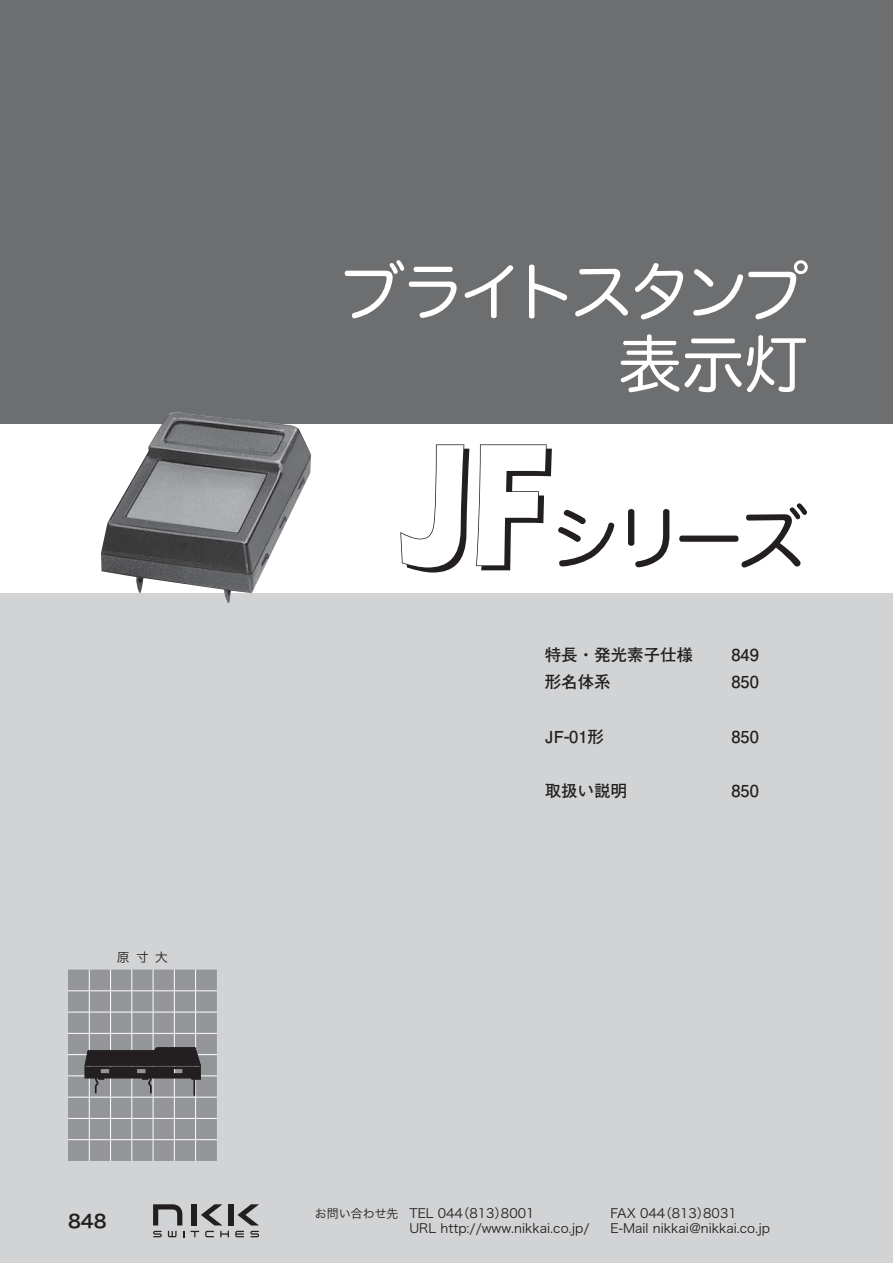
<style>
.page{position:relative;width:893px;height:1263px;background:#fff}
.page>*{position:absolute;margin:0;border:0;box-sizing:border-box;transform-origin:0 0}
.t1{font:700 180.15px "Itc Eras";color:#fff;scale:.7 1}
.t2{font:70.65px "Hira Maru Pro W4 90 pv RKSJ H";color:#231f20}
.t3{font:63.3px/72.3px "Hira Maru Pro W4 90 pv RKSJ H";letter-spacing:-.07em;color:#fff;text-align:right}
.t4{font:18px "Hira Kaku Pro W6 90 pv RKSJ H";color:#231f20}
.t5{font:16.5px/27.2px "Futo Go B101 Pro Bold 90 pv RKSJ H";color:#231f20}
.t6{font:12.75px "Hira Kaku Pro W3 90 pv RKSJ H";color:#231f20}
.s1{font-size:12px}
</style>
<div class="page">
<div style="left:0;top:593px;width:893px;height:670px;background:#d1d3d4"></div>
<div style="left:0;top:0;width:893px;height:423px;background:#6d6e70"></div>
<svg style="left:153px;top:1204px;width:29px;height:21px"></svg>
<div style="left:228px;top:1204px;width:5px;height:21px;background:#231f20"></div>
<div style="left:192px;top:1204px;width:5px;height:21px;background:#231f20"></div>
<svg style="left:201px;top:1204px;width:21px;height:21px"></svg>
<svg style="left:237px;top:1204px;width:22px;height:21px"></svg>
<svg style="left:153px;top:1231px;width:9px;height:6px"></svg>
<svg style="left:250px;top:1231px;width:9px;height:6px"></svg>
<svg style="left:220px;top:1231px;width:9px;height:6px"></svg>
<svg style="left:235px;top:1231px;width:9px;height:6px"></svg>
<svg style="left:205px;top:1231px;width:9px;height:6px"></svg>
<svg style="left:190px;top:1231px;width:9px;height:6px"></svg>
<svg style="left:168px;top:1231px;width:9px;height:6px"></svg>
<svg style="left:400px;top:444px;width:152px;height:129px"></svg>
<img style="left:101px;top:412px;width:210px;height:191px">
<svg style="left:68px;top:969px;width:149px;height:192px;background:#8d8e90"></svg>
<p class="t6" style="left:117px;top:952px;width:53px">原寸大</p>
<h3 class="t4" style="left:68px;top:1214px;width:40px">848</h3>
<h3 class="t3" style="left:341px;top:264px;width:468px">ブライトスタンプ表示灯</h3>
<h1 class="t1" style="left:403px;top:445px;width:207px">JF</h1>
<h2 class="t2" style="left:550px;top:512px;width:260px">シリーズ</h2>
<p class="t5" style="left:545px;top:644px;width:150px">特長・発光素子仕様形名体系</p>
<p class="t5" style="left:545px;top:725px;width:61px">JF-01形</p>
<p class="t5" style="left:545px;top:779px;width:84px">取扱い説明</p>
<p class="t5" style="left:731px;top:644px;width:29px">849<br>850</p>
<p class="t5" style="left:731px;top:725px;width:29px">850</p>
<p class="t5" style="left:731px;top:779px;width:29px">850</p>
<p class="t6" style="left:315px;top:1208px;width:221px"><span class="s1">お問い合わせ先</span> TEL 044（813）8001</p>
<p class="t6" style="left:610px;top:1208px;width:128px">FAX 044（813）8031</p>
<p class="t6" style="left:409px;top:1223px;width:181px">URL http://www.nikkai.co.jp/</p>
<p class="t6" style="left:610px;top:1223px;width:161px">E-Mail nikkai＠nikkai.co.jp</p>
</div>
